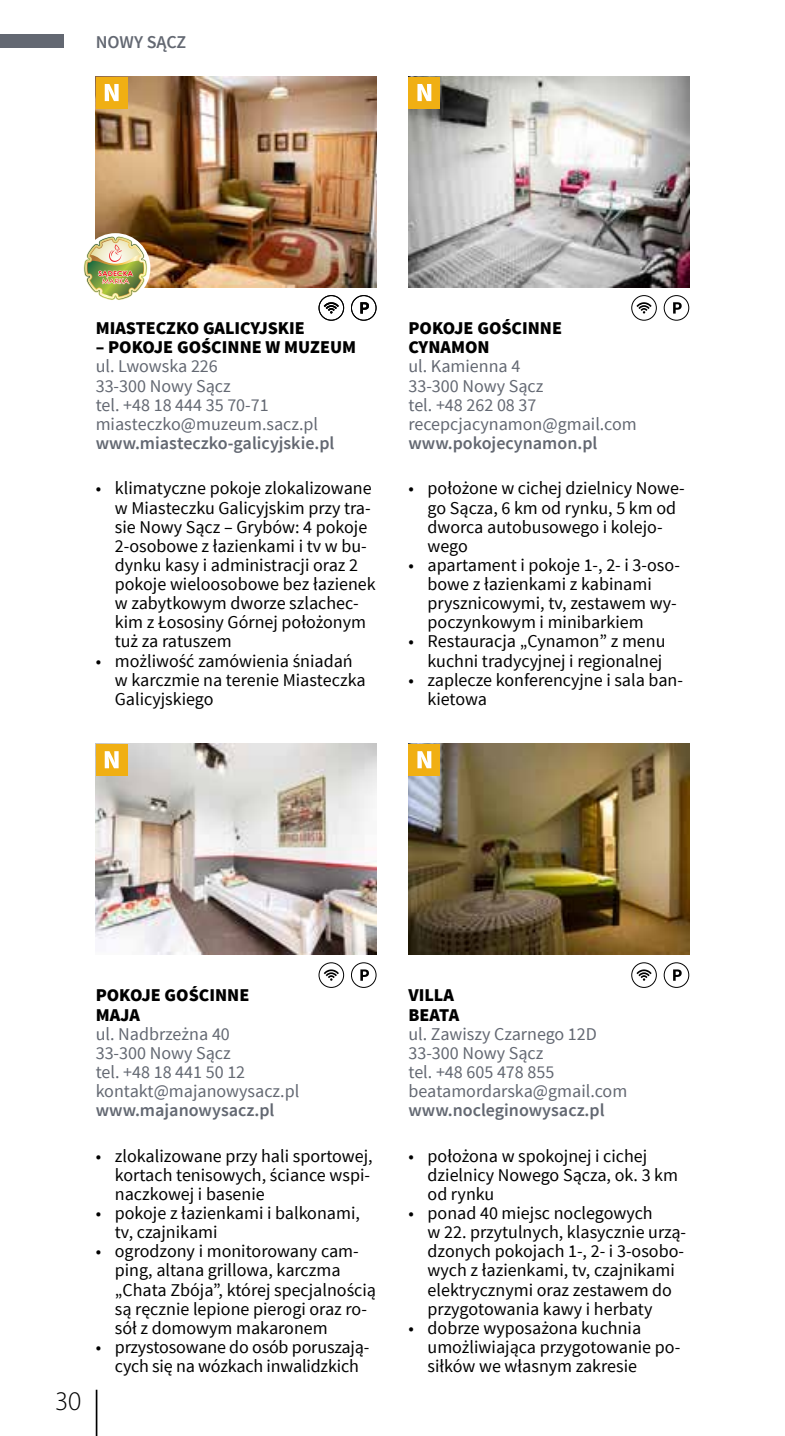
<style>
.page{position:relative;width:785px;height:1436px;background:#fff}
.page>*{position:absolute;margin:0;border:0;box-sizing:border-box;transform-origin:0 0}
.t1{font:300 27px "Myriad Pro";color:#000}
.t2{font:18px/19.1px "Source Sans Pro";color:#000}
.t3{font:18px/19.1px "Source Sans Pro";color:#636872}
.t4{font:600 18px "Source Sans Pro";color:#636872}
.t5{font:900 18px/19.1px "Source Sans Pro";color:#000}
</style>
<div class="page">
<hr style="left:96px;top:1389px;width:1px;height:46px;background:#000">
<div style="left:0;top:35px;width:64px;height:13px;background:#636872"></div>
<img style="left:96px;top:77px;width:280px;height:210px">
<div style="left:351px;top:295px;width:25px;height:25px;border:1px solid #000;border-radius:50%"></div>
<svg style="left:360px;top:302px;width:9px;height:11px"></svg>
<svg style="left:323px;top:302px;width:16px;height:11px"></svg>
<div style="left:318px;top:295px;width:26px;height:25px;border:1px solid #000;border-radius:50%"></div>
<div style="left:80px;top:233px;width:70px;height:70px;background:#fff;border-radius:50%"></div>
<img style="left:84px;top:236px;width:63px;height:64px">
<img style="left:408px;top:77px;width:281px;height:210px">
<div style="left:663px;top:295px;width:26px;height:25px;border:1px solid #000;border-radius:50%"></div>
<svg style="left:673px;top:302px;width:8px;height:11px"></svg>
<svg style="left:636px;top:302px;width:15px;height:11px"></svg>
<div style="left:631px;top:295px;width:25px;height:25px;border:1px solid #000;border-radius:50%"></div>
<div style="left:408px;top:77px;width:32px;height:31px;background:#f0af13"></div>
<svg style="left:417px;top:84px;width:14px;height:17px"></svg>
<div style="left:96px;top:77px;width:32px;height:31px;background:#f0af13"></div>
<svg style="left:105px;top:84px;width:14px;height:17px"></svg>
<img style="left:96px;top:743px;width:280px;height:211px">
<div style="left:351px;top:962px;width:25px;height:25px;border:1px solid #000;border-radius:50%"></div>
<svg style="left:360px;top:969px;width:9px;height:11px"></svg>
<svg style="left:323px;top:969px;width:16px;height:11px"></svg>
<div style="left:318px;top:962px;width:26px;height:25px;border:1px solid #000;border-radius:50%"></div>
<img style="left:408px;top:743px;width:281px;height:211px">
<div style="left:663px;top:962px;width:26px;height:25px;border:1px solid #000;border-radius:50%"></div>
<svg style="left:673px;top:969px;width:8px;height:11px"></svg>
<svg style="left:636px;top:969px;width:15px;height:11px"></svg>
<div style="left:631px;top:962px;width:25px;height:25px;border:1px solid #000;border-radius:50%"></div>
<div style="left:408px;top:743px;width:32px;height:32px;background:#f0af13"></div>
<svg style="left:417px;top:751px;width:14px;height:17px"></svg>
<div style="left:96px;top:743px;width:32px;height:32px;background:#f0af13"></div>
<svg style="left:105px;top:751px;width:14px;height:17px"></svg>
<p class="t4" style="left:96px;top:31px;width:92px">NOWY SĄCZ</p>
<p class="t5" style="left:96px;top:319px;width:211px">MIASTECZKO GALICYJSKIE</p>
<p class="t5" style="left:96px;top:338px;width:262px">– POKOJE GOŚCINNE W MUZEUM</p>
<p class="t3" style="left:96px;top:357px;width:224px">ul. Lwowska 226<br>33-300 Nowy Sącz<br>tel. +48 18 444 35 70-71 miasteczko@muzeum.sacz.pl</p>
<p class="t4" style="left:96px;top:431px;width:240px">www.miasteczko-galicyjskie.pl</p>
<p class="t2" style="left:115px;top:479px;width:262px;text-indent:-19px">• klimatyczne pokoje zlokalizowane w Miasteczku Galicyjskim przy tra&shy;sie Nowy Sącz – Grybów: 4 pokoje<br>2-osobowe z łazienkami i tv w bu&shy;dynku kasy i administracji oraz 2 pokoje wieloosobowe bez łazienek w zabytkowym dworze szlachec&shy;kim z Łososiny Górnej położonym tuż za ratuszem</p>
<p class="t2" style="left:115px;top:651px;width:252px;text-indent:-19px">• możliwość zamówienia śniadań w karczmie na terenie Miasteczka<br>Galicyjskiego</p>
<p class="t5" style="left:408px;top:319px;width:155px">POKOJE GOŚCINNE<br>CYNAMON</p>
<p class="t3" style="left:408px;top:357px;width:230px">ul. Kamienna 4<br>33-300 Nowy Sącz<br>tel. +48 262 08 37 recepcjacynamon@gmail.com</p>
<p class="t4" style="left:408px;top:431px;width:190px">www.pokojecynamon.pl</p>
<p class="t2" style="left:427px;top:479px;width:258px;text-indent:-19px">• położone w cichej dzielnicy Nowe&shy;go Sącza, 6 km od rynku, 5 km od dworca autobusowego i kolejo&shy;wego</p>
<p class="t2" style="left:427px;top:555px;width:254px;text-indent:-19px">• apartament i pokoje 1-, 2- i 3-oso&shy;bowe z łazienkami z kabinami prysznicowymi, tv, zestawem wy&shy;poczynkowym i minibarkiem</p>
<p class="t2" style="left:408px;top:632px;width:258px;text-align:right">• Restauracja „Cynamon” z menu kuchni tradycyjnej i regionalnej</p>
<p class="t2" style="left:427px;top:670px;width:257px;text-indent:-19px">• zaplecze konferencyjne i sala ban&shy;kietowa</p>
<h1 class="t1" style="left:55px;top:1384px;width:28px">30</h1>
<p class="t5" style="left:96px;top:986px;width:155px">POKOJE GOŚCINNE<br>MAJA</p>
<p class="t3" style="left:96px;top:1024px;width:205px">ul. Nadbrzeżna 40<br>33-300 Nowy Sącz<br>tel. +48 18 441 50 12 kontakt@majanowysacz.pl</p>
<p class="t4" style="left:96px;top:1098px;width:180px">www.majanowysacz.pl</p>
<p class="t2" style="left:115px;top:1146px;width:259px;text-indent:-19px">• zlokalizowane przy hali sportowej, kortach tenisowych, ściance wspi&shy;naczkowej i basenie</p>
<p class="t2" style="left:115px;top:1203px;width:246px;text-indent:-19px">• pokoje z łazienkami i balkonami, tv, czajnikami</p>
<p class="t2" style="left:115px;top:1241px;width:263px;text-indent:-19px">• ogrodzony i monitorowany cam&shy;ping, altana grillowa, karczma „Chata Zbója”, której specjalnością są ręcznie lepione pierogi oraz ro&shy;sół z domowym makaronem</p>
<p class="t2" style="left:96px;top:1337px;width:275px;text-align:center">• przystosowane do osób poruszają&shy;cych się na wózkach inwalidzkich</p>
<p class="t5" style="left:408px;top:986px;width:52px">VILLA<br>BEATA</p>
<p class="t3" style="left:408px;top:1024px;width:220px">ul. Zawiszy Czarnego 12D<br>33-300 Nowy Sącz<br>tel. +48 605 478 855 beatamordarska@gmail.com</p>
<p class="t4" style="left:408px;top:1098px;width:198px">www.nocleginowysacz.pl</p>
<p class="t2" style="left:427px;top:1146px;width:252px;text-indent:-19px">• położona w spokojnej i cichej dzielnicy Nowego Sącza, ok. 3 km od rynku</p>
<p class="t2" style="left:427px;top:1203px;width:260px;text-indent:-19px">• ponad 40 miejsc noclegowych<br>w 22. przytulnych, klasycznie urzą&shy;dzonych pokojach 1-, 2- i 3-osobo&shy;wych z łazienkami, tv, czajnikami elektrycznymi oraz zestawem do przygotowania kawy i herbaty</p>
<p class="t2" style="left:427px;top:1318px;width:254px;text-indent:-19px">• dobrze wyposażona kuchnia umożliwiająca przygotowanie po&shy;siłków we własnym zakresie</p>
</div>
